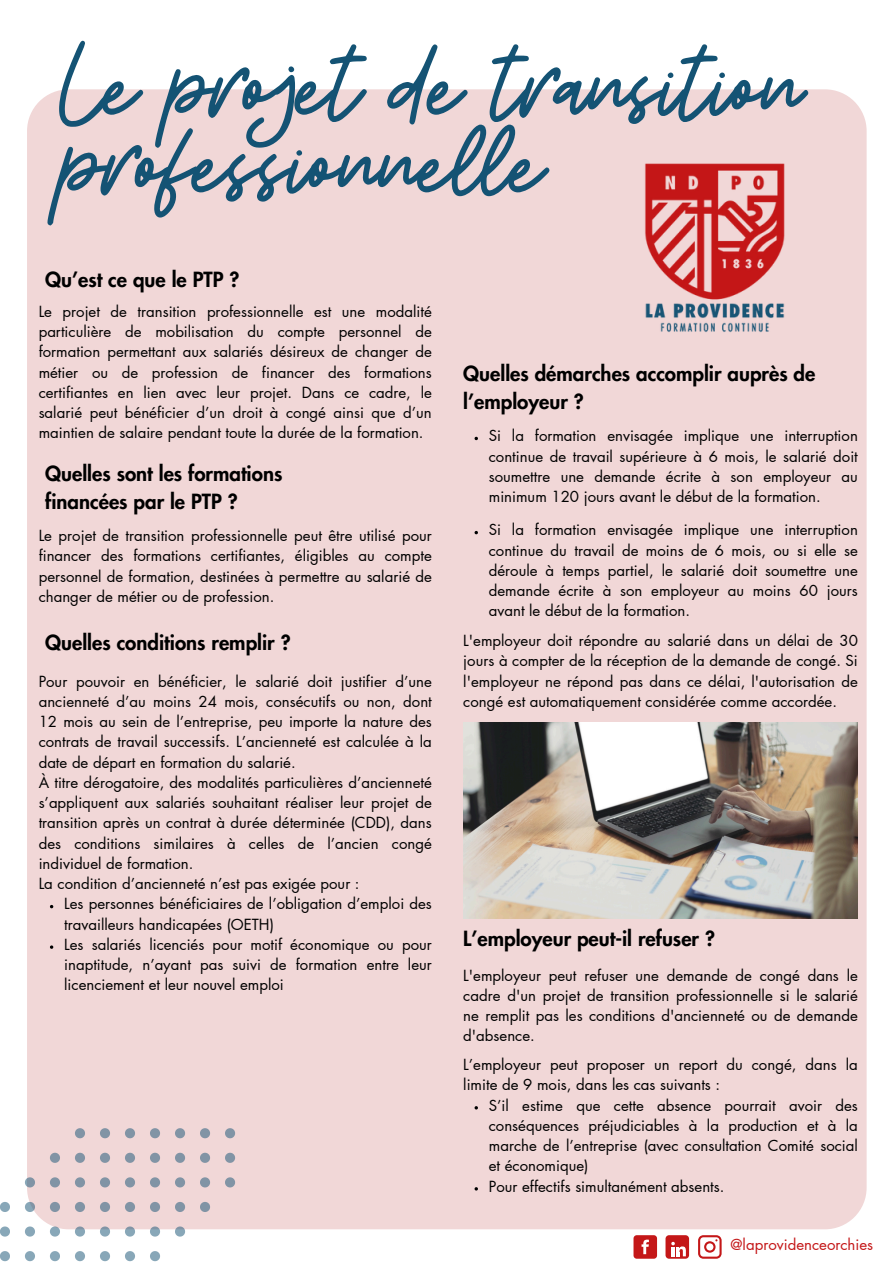
<style>
.page{position:relative;width:894px;height:1264px;background:#fff}
.page>*{position:absolute;margin:0;border:0;box-sizing:border-box;transform-origin:0 0}
.t1{font:111px "Beauty Salon Script";color:#145374}
.t2{font:800 20.4px/28.2px "Futura LT Pro";color:#000}
.t3{font:15px/20.2px "Futura LT Pro";color:#000;text-align:justify}
.t4{font:15px "Futura LT Pro";color:#c41718}
</style>
<div class="page">
<div style="left:27px;top:89px;width:839px;height:1140px;background:#f1d7d7"></div>
<img style="left:620px;top:133px;width:184px;height:227px">
<img style="left:463px;top:722px;width:394px;height:196px">
<svg style="left:50px;top:904px;width:3px;height:4px"></svg>
<svg style="left:474px;top:437px;width:4px;height:3px"></svg>
<svg style="left:474px;top:531px;width:4px;height:3px"></svg>
<svg style="left:474px;top:1106px;width:4px;height:3px"></svg>
<svg style="left:474px;top:1187px;width:4px;height:3px"></svg>
<svg style="left:75px;top:1128px;width:10px;height:10px"></svg>
<svg style="left:100px;top:1128px;width:10px;height:10px"></svg>
<svg style="left:125px;top:1128px;width:10px;height:10px"></svg>
<svg style="left:150px;top:1128px;width:10px;height:10px"></svg>
<svg style="left:175px;top:1128px;width:10px;height:10px"></svg>
<svg style="left:200px;top:1128px;width:10px;height:10px"></svg>
<svg style="left:225px;top:1128px;width:10px;height:10px"></svg>
<svg style="left:50px;top:1152px;width:10px;height:10px"></svg>
<svg style="left:75px;top:1152px;width:10px;height:10px"></svg>
<svg style="left:100px;top:1152px;width:10px;height:10px"></svg>
<svg style="left:125px;top:1152px;width:10px;height:10px"></svg>
<svg style="left:150px;top:1152px;width:10px;height:10px"></svg>
<svg style="left:175px;top:1152px;width:10px;height:10px"></svg>
<svg style="left:200px;top:1152px;width:10px;height:10px"></svg>
<svg style="left:225px;top:1152px;width:10px;height:10px"></svg>
<svg style="left:25px;top:1177px;width:10px;height:10px"></svg>
<svg style="left:50px;top:1177px;width:10px;height:10px"></svg>
<svg style="left:75px;top:1177px;width:10px;height:10px"></svg>
<svg style="left:100px;top:1177px;width:10px;height:10px"></svg>
<svg style="left:125px;top:1177px;width:10px;height:10px"></svg>
<svg style="left:150px;top:1177px;width:10px;height:10px"></svg>
<svg style="left:175px;top:1177px;width:10px;height:10px"></svg>
<svg style="left:200px;top:1177px;width:10px;height:10px"></svg>
<svg style="left:225px;top:1177px;width:10px;height:10px"></svg>
<svg style="left:0;top:1202px;width:10px;height:9px"></svg>
<svg style="left:25px;top:1201px;width:10px;height:10px"></svg>
<svg style="left:50px;top:1201px;width:10px;height:10px"></svg>
<svg style="left:75px;top:1201px;width:10px;height:10px"></svg>
<svg style="left:100px;top:1201px;width:10px;height:10px"></svg>
<svg style="left:125px;top:1201px;width:10px;height:10px"></svg>
<svg style="left:150px;top:1201px;width:10px;height:10px"></svg>
<svg style="left:175px;top:1201px;width:10px;height:10px"></svg>
<svg style="left:200px;top:1201px;width:10px;height:10px"></svg>
<svg style="left:0;top:1226px;width:10px;height:10px"></svg>
<svg style="left:25px;top:1226px;width:10px;height:10px"></svg>
<svg style="left:50px;top:1226px;width:10px;height:10px"></svg>
<svg style="left:75px;top:1226px;width:10px;height:10px"></svg>
<svg style="left:100px;top:1226px;width:10px;height:10px"></svg>
<svg style="left:125px;top:1226px;width:10px;height:10px"></svg>
<svg style="left:150px;top:1226px;width:10px;height:10px"></svg>
<svg style="left:175px;top:1226px;width:10px;height:10px"></svg>
<svg style="left:0;top:1251px;width:10px;height:10px"></svg>
<svg style="left:25px;top:1251px;width:10px;height:10px"></svg>
<svg style="left:50px;top:1251px;width:10px;height:10px"></svg>
<svg style="left:75px;top:1251px;width:10px;height:10px"></svg>
<svg style="left:100px;top:1251px;width:10px;height:10px"></svg>
<svg style="left:125px;top:1251px;width:10px;height:10px"></svg>
<svg style="left:150px;top:1251px;width:10px;height:10px"></svg>
<svg style="left:633px;top:1235px;width:24px;height:23px"></svg>
<div style="left:665px;top:1235px;width:23px;height:23px;background:#c41718;border-radius:4px"></div>
<svg style="left:671px;top:1241px;width:15px;height:15px"></svg>
<svg style="left:698px;top:1235px;width:23px;height:23px"></svg>
<p class="t1" style="left:61px;top:32px;width:743px">Le projet de transition</p>
<p class="t1" style="left:61px;top:110px;width:485px">professionnelle</p>
<h1 class="t2" style="left:45px;top:266px;width:196px">Qu’est ce que le PTP ?</h1>
<h2 class="t3" style="left:39px;top:302px;width:394px">Le projet de transition professionnelle est une modalité particulière de mobilisation du compte personnel de formation permettant aux salariés désireux de changer de métier ou de profession de financer des formations certifiantes en lien avec leur projet. Dans ce cadre, le salarié peut bénéficier d’un droit à congé ainsi que d’un maintien de salaire pendant toute la durée de la formation.</h2>
<h2 class="t2" style="left:45px;top:460px;width:239px">Quelles sont les formations financées par le PTP ?</h2>
<p class="t3" style="left:39px;top:526px;width:394px">Le projet de transition professionnelle peut être utilisé pour financer des formations certifiantes, éligibles au compte personnel de formation, destinées à permettre au salarié de changer de métier ou de profession.</p>
<p class="t2" style="left:45px;top:629px;width:247px">Quelles conditions remplir ?</p>
<h2 class="t3" style="left:39px;top:671px;width:394px">Pour pouvoir en bénéficier, le salarié doit justifier d’une ancienneté d’au moins 24 mois, consécutifs ou non, dont 12 mois au sein de l’entreprise, peu importe la nature des contrats de travail successifs. L’ancienneté est calculée à la date de départ en formation du salarié.</h2>
<p class="t3" style="left:39px;top:772px;width:394px">À titre dérogatoire, des modalités particulières d’ancienneté s’appliquent aux salariés souhaitant réaliser leur projet de transition après un contrat à durée déterminée (CDD), dans des conditions similaires à celles de l’ancien congé individuel de formation.</p>
<p class="t3" style="left:39px;top:874px;width:322px">La condition d’ancienneté n’est pas exigée pour :</p>
<p class="t3" style="left:64px;top:894px;width:369px">Les personnes bénéficiaires de l’obligation d’emploi des travailleurs handicapées (OETH)</p>
<p class="t3" style="left:64px;top:934px;width:369px">Les salariés licenciés pour motif économique ou pour inaptitude, n’ayant pas suivi de formation entre leur licenciement et leur nouvel emploi</p>
<p class="t2" style="left:463px;top:360px;width:353px">Quelles démarches accomplir auprès de l’employeur ?</p>
<p class="t3" style="left:488px;top:426px;width:370px">Si la formation envisagée implique une interruption continue de travail supérieure à 6 mois, le salarié doit soumettre une demande écrite à son employeur au minimum 120 jours avant le début de la formation.</p>
<h2 class="t3" style="left:488px;top:520px;width:370px">Si la formation envisagée implique une interruption continue du travail de moins de 6 mois, ou si elle se déroule à temps partiel, le salarié doit soumettre une demande écrite à son employeur au moins 60 jours avant le début de la formation.</h2>
<p class="t3" style="left:463px;top:631px;width:396px">L'employeur doit répondre au salarié dans un délai de 30 jours à compter de la réception de la demande de congé. Si l'employeur ne répond pas dans ce délai, l'autorisation de congé est automatiquement considérée comme accordée.</p>
<p class="t2" style="left:463px;top:925px;width:253px">L’employeur peut-il refuser ?</p>
<p class="t3" style="left:463px;top:965px;width:396px">L'employeur peut refuser une demande de congé dans le cadre d'un projet de transition professionnelle si le salarié ne remplit pas les conditions d'ancienneté ou de demande d'absence.</p>
<p class="t3" style="left:463px;top:1055px;width:396px">L’employeur peut proposer un report du congé, dans la limite de 9 mois, dans les cas suivants :</p>
<h2 class="t3" style="left:488px;top:1095px;width:370px">S’il estime que cette absence pourrait avoir des conséquences préjudiciables à la production et à la marche de l’entreprise (avec consultation Comité social et économique)</h2>
<p class="t3" style="left:488px;top:1176px;width:237px">Pour effectifs simultanément absents.</p>
<p class="t4" style="left:730px;top:1237px;width:144px">@laprovidenceorchies</p>
</div>
